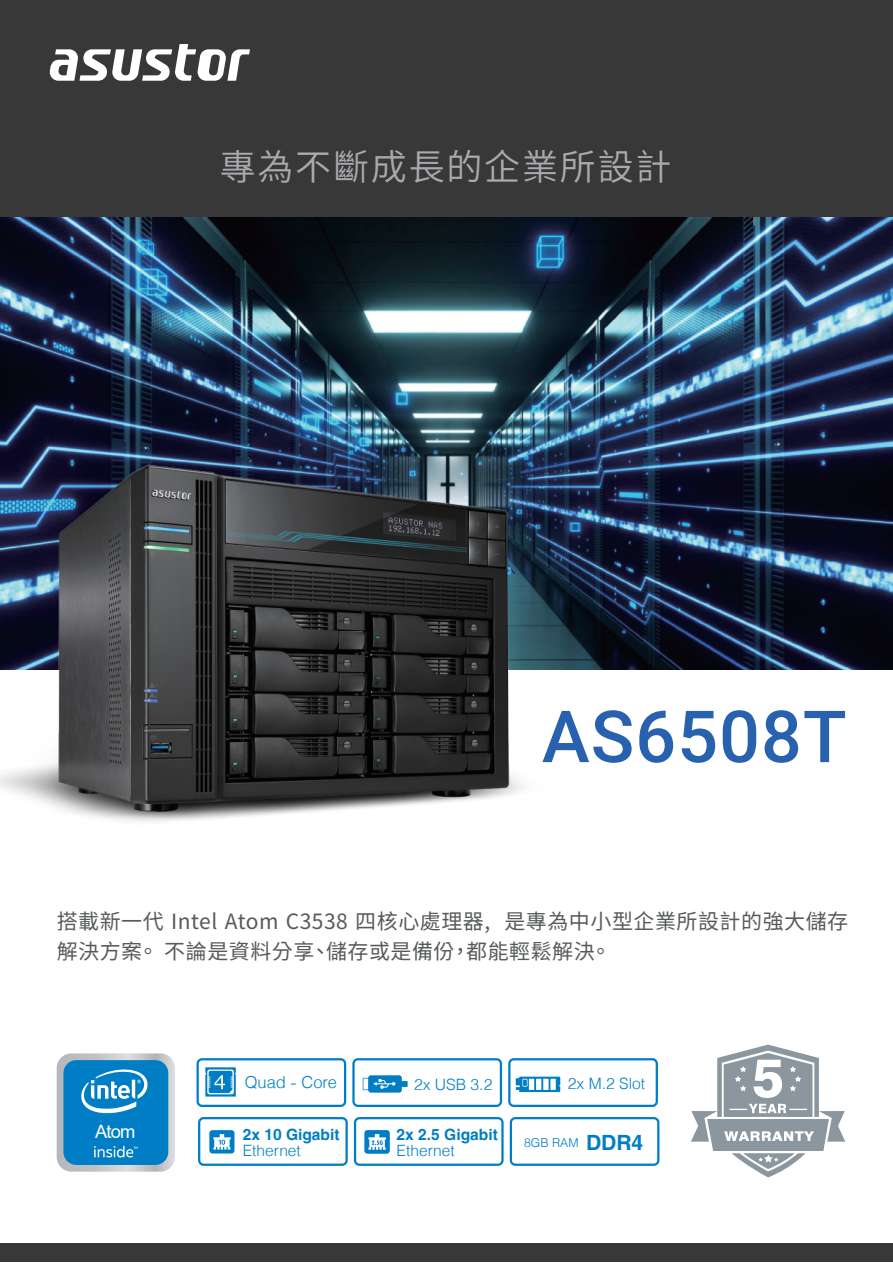
<style>
.page{position:relative;width:893px;height:1263px;background:#fff}
.page>*{position:absolute;margin:0;border:0;box-sizing:border-box;transform-origin:0 0}
.t1{font:500 72px "Roboto";letter-spacing:.015em;color:#2861ae}
.t2{font:600 36px "Noto Sans CJ Ktc";letter-spacing:.05em;color:#a8aaad}
.t3{font:21px/30px "Noto Sans CJ Ktc";letter-spacing:.025em;color:#575a5b}
.t4{font:700 21px "Helvetica";color:#007ec5}
.t5{font:18.3px "Arial";color:#fff}
.t6{font:300 16.5px "Helvetica";color:#007ec5}
.t7{font:300 15.6px "Helvetica";color:#007ec5}
.t8{font:700 15.6px "Helvetica";color:#007ec5}
.t9{font:300 12.3px "Helvetica";color:#007ec5}
.s1{font-family:"Adobe Ming Std"}
</style>
<div class="page">
<div style="left:0;top:0;width:893px;height:1261px;background:#383839"></div>
<div style="left:0;top:458px;width:893px;height:785px;background:#fff"></div>
<svg style="left:50px;top:44px;width:200px;height:37px"></svg>
<svg style="left:57px;top:1053px;width:118px;height:119px;background:#4099cb"></svg>
<img style="left:0;top:218px;width:893px;height:451px">
<svg style="left:510px;top:1117px;width:149px;height:49px"></svg>
<svg style="left:198px;top:1117px;width:150px;height:49px"></svg>
<svg style="left:197px;top:1058px;width:149px;height:49px"></svg>
<svg style="left:354px;top:1117px;width:150px;height:49px"></svg>
<svg style="left:508px;top:1058px;width:150px;height:49px"></svg>
<svg style="left:352px;top:1058px;width:150px;height:49px"></svg>
<img style="left:0;top:355px;width:621px;height:467px">
<svg style="left:691px;top:1044px;width:154px;height:133px"></svg>
<h2 class="t2" style="left:220px;top:146px;width:453px">專為不斷成長的企業所設計</h2>
<h1 class="t1" style="left:542px;top:686px;width:306px">AS6508T</h1>
<p class="t3" style="left:57px;top:907px;width:793px">搭載新一代 Intel Atom C3538 四核心處理器, 是專為中小型企業所設計的強大儲存解決方案。 不論是資料分享、儲存或是備份，都能輕鬆解決。</p>
<p class="t5" style="left:95px;top:1118px;width:42px">Atom</p>
<p class="t6" style="left:245px;top:1072px;width:94px">Quad <span class="s1">-</span> Core</p>
<p class="t7" style="left:414px;top:1074px;width:80px">2x USB 3.2</p>
<p class="t7" style="left:568px;top:1074px;width:79px">2x M.2 Slot</p>
<p class="t8" style="left:243px;top:1125px;width:98px">2x 10 Gigabit</p>
<p class="t7" style="left:243px;top:1140px;width:60px">Ethernet</p>
<p class="t8" style="left:397px;top:1125px;width:103px">2x 2.5 Gigabit</p>
<p class="t7" style="left:397px;top:1140px;width:60px">Ethernet</p>
<p class="t9" style="left:524px;top:1135px;width:56px">8GB RAM</p>
<p class="t4" style="left:586px;top:1129px;width:59px">DDR4</p>
</div>
